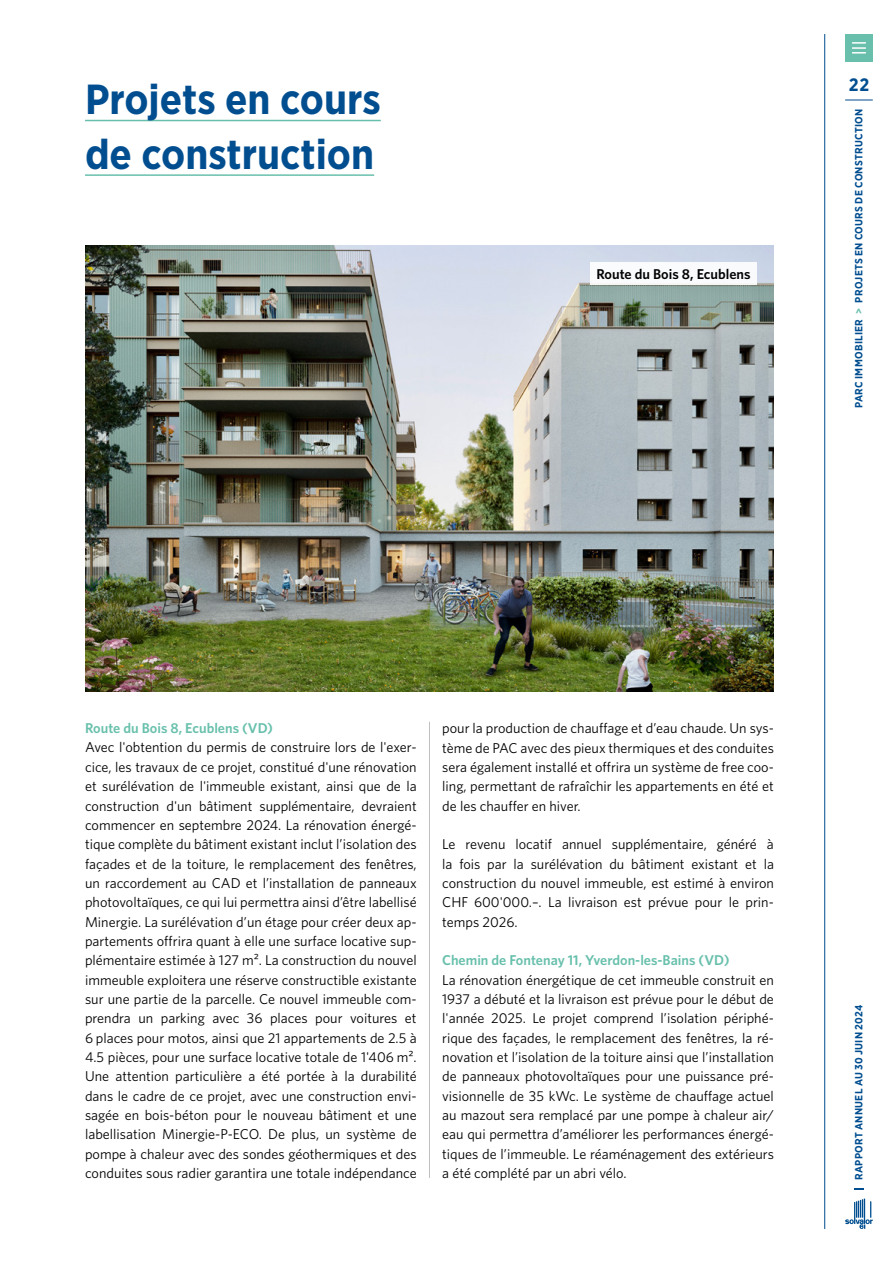
<style>
.page{position:relative;width:893px;height:1263px;background:#fff}
.page>*{position:absolute;margin:0;border:0;box-sizing:border-box;transform-origin:0 0}
.t1{font:700 42px/54.6px "Gotham Narrow";color:#004e90}
.t2{font:700 18px "Gotham Narrow";color:#004e90}
.t3{font:14.25px/19.4px "Whitney";color:#000;text-align:justify}
.t4{font:600 14.25px "Whitney";color:#68c0ac}
.t5{font:600 14.25px "Whitney";color:#020203}
.t6{font:700 10.5px "Gotham Narrow";letter-spacing:.025em;color:#004e90}
.s1{color:#68c0ac}
</style>
<div class="page">
<svg style="left:845px;top:1198px;width:28px;height:31px"></svg>
<hr style="left:85px;top:120px;width:296px;height:1px;background:#68c0ac">
<hr style="left:85px;top:174px;width:289px;height:2px;background:#68c0ac">
<hr style="left:429px;top:722px;width:1px;height:456px;background:#bfc0c1">
<img style="left:85px;top:246px;width:689px;height:445px">
<div style="left:590px;top:263px;width:167px;height:22px;background:#fff"></div>
<div style="left:845px;top:34px;width:28px;height:28px;background:#68c0ac"></div>
<svg style="left:852px;top:42px;width:14px;height:12px"></svg>
<svg style="left:845px;top:100px;width:28px;height:1px"></svg>
<hr style="left:824px;top:34px;width:1px;height:1195px;background:#004e90">
<h1 class="t1" style="left:85px;top:72px;width:297px">Projets en cours de construction</h1>
<p class="t5" style="left:596px;top:264px;width:156px">Route du Bois 8, Ecublens</p>
<p class="t2" style="left:849px;top:73px;width:22px">22</p>
<p class="t6" style="left:852px;top:408px;width:301px;rotate:-90deg">PARC IMMOBILIER <span class="s1">&gt;</span> PROJETS EN COURS DE CONSTRUCTION</p>
<p class="t4" style="left:85px;top:719px;width:190px">Route du Bois 8, Ecublens (VD)</p>
<p class="t3" style="left:85px;top:737px;width:333px">Avec l'obtention du permis de construire lors de l'exer&shy;cice, les travaux de ce projet, constitué d'une rénovation et surélévation de l'immeuble existant, ainsi que de la construction d'un bâtiment supplémentaire, devraient commencer en septembre 2024. La rénovation énergé&shy;tique complète du bâtiment existant inclut l’isolation des façades et de la toiture, le remplacement des fenêtres, un raccordement au CAD et l’installation de panneaux photovoltaïques, ce qui lui permettra ainsi d’être labellisé Minergie. La surélévation d’un étage pour créer deux ap&shy;partements offrira quant à elle une surface locative sup&shy;plémentaire estimée à 127 m². La construction du nouvel immeuble exploitera une réserve constructible existante sur une partie de la parcelle. Ce nouvel immeuble com&shy;prendra un parking avec 36 places pour voitures et 6 places pour motos, ainsi que 21 appartements de 2.5 à 4.5 pièces, pour une surface locative totale de 1'406 m².<br>Une attention particulière a été portée à la durabilité dans le cadre de ce projet, avec une construction envi&shy;sagée en bois-béton pour le nouveau bâtiment et une labellisation Minergie-P-ECO. De plus, un système de pompe à chaleur avec des sondes géothermiques et des conduites sous radier garantira une totale indépendance</p>
<p class="t3" style="left:442px;top:718px;width:333px">pour la production de chauffage et d’eau chaude. Un sys&shy;tème de PAC avec des pieux thermiques et des conduites sera également installé et offrira un système de free coo&shy;ling, permettant de rafraîchir les appartements en été et de les chauffer en hiver.</p>
<p class="t3" style="left:442px;top:834px;width:333px">Le revenu locatif annuel supplémentaire, généré à la fois par la surélévation du bâtiment existant et la construction du nouvel immeuble, est estimé à environ CHF 600'000.–. La livraison est prévue pour le prin&shy;temps 2026.</p>
<p class="t4" style="left:442px;top:951px;width:289px">Chemin de Fontenay 11, Yverdon-les-Bains (VD)</p>
<p class="t3" style="left:442px;top:969px;width:334px">La rénovation énergétique de cet immeuble construit en 1937 a débuté et la livraison est prévue pour le début de l'année 2025. Le projet comprend l’isolation périphé&shy;rique des façades, le remplacement des fenêtres, la ré&shy;novation et l’isolation de la toiture ainsi que l’installation de panneaux photovoltaïques pour une puissance pré&shy;visionnelle de 35 kWc. Le système de chauffage actuel au mazout sera remplacé par une pompe à chaleur air/ eau qui permettra d’améliorer les performances énergé&shy;tiques de l’immeuble. Le réaménagement des extérieurs a été complété par un abri vélo.</p>
<p class="t6" style="left:852px;top:1180px;width:177px;rotate:-90deg">RAPPORT ANNUEL AU 30 JUIN 2024</p>
</div>
